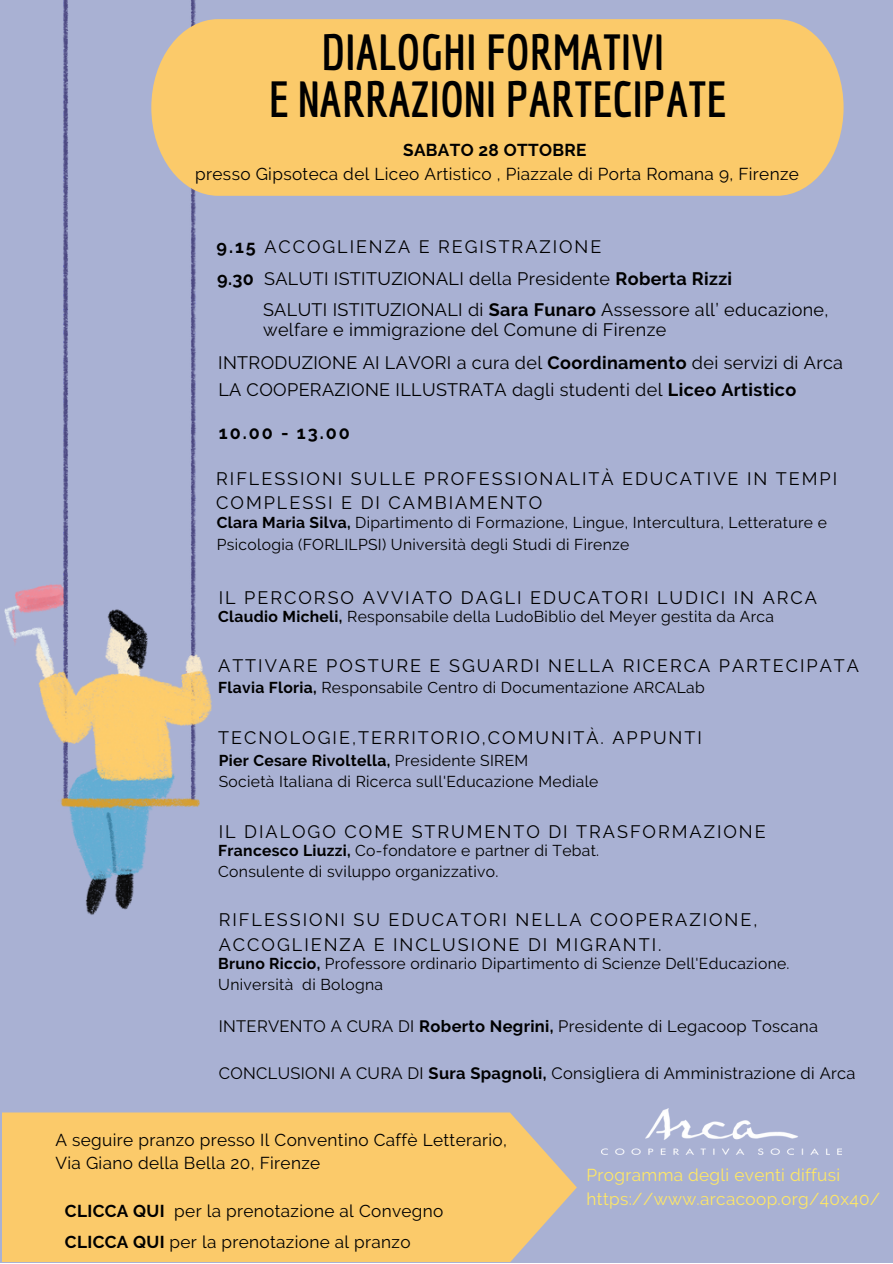
<style>
.page{position:relative;width:893px;height:1264px;background:#fff}
.page>*{position:absolute;margin:0;border:0;box-sizing:border-box;transform-origin:0 0}
.t1{font:700 49.5px "Economica";color:#000}
.t2{font:18px/24.8px "Raleway";letter-spacing:.11em;color:#000}
.t3{font:18px/20.2px "Raleway";letter-spacing:.02em;color:#000}
.t4{font:700 18px "Raleway";letter-spacing:.11em;color:#000}
.t5{font:17.85px "Raleway";letter-spacing:.11em;color:#000}
.t6{font:17.25px/23.5px "Raleway";letter-spacing:.02em;color:#000}
.t7{font:17.25px/23.5px "Raleway";letter-spacing:.02em;color:#ffe865}
.t8{font:700 17.25px "Raleway";letter-spacing:.02em;color:#000}
.t9{font:16.5px "Raleway";letter-spacing:.02em;color:#000}
.t10{font:15.75px/21.3px "Raleway";letter-spacing:.02em;color:#000}
.t11{font:700 15.75px "Raleway";letter-spacing:.02em;color:#000}
.s1{font-weight:700}
.s2{font-weight:400}
</style>
<div class="page">
<div style="left:0;top:0;width:892px;height:1262px;background:#a9b1d3"></div>
<img style="left:4px;top:0;width:208px;height:915px">
<div style="left:2px;top:1112px;width:575px;height:150px;background:#fbca6a"></div>
<div style="left:151px;top:19px;width:692px;height:177px;background:#fbca6a"></div>
<img style="left:601px;top:1108px;width:240px;height:46px">
<p class="t1" style="left:321px;top:23px;width:344px">DIALOGHI FORMATIVI</p>
<p class="t1" style="left:269px;top:70px;width:459px">E NARRAZIONI PARTECIPATE</p>
<p class="t8" style="left:403px;top:140px;width:185px">SABATO 28 OTTOBRE</p>
<p class="t6" style="left:195px;top:162px;width:605px">presso Gipsoteca del Liceo Artistico , Piazzale di Porta Romana 9, Firenze</p>
<p class="t5" style="left:216px;top:236px;width:386px"><span class="s1">9.15</span> ACCOGLIENZA E REGISTRAZIONE</p>
<p class="t3" style="left:217px;top:268px;width:516px"><span class="s1">9.30</span> SALUTI ISTITUZIONALI della Presidente <span class="s1">Roberta Rizzi</span></p>
<p class="t3" style="left:263px;top:299px;width:567px">SALUTI ISTITUZIONALI di <span class="s1">Sara Funaro</span> Assessore all’ educazione, welfare e immigrazione del Comune di Firenze</p>
<p class="t3" style="left:218px;top:352px;width:626px">INTRODUZIONE AI LAVORI a cura del <span class="s1">Coordinamento</span> dei servizi di Arca</p>
<p class="t3" style="left:218px;top:379px;width:579px">LA COOPERAZIONE ILLUSTRATA dagli studenti del <span class="s1">Liceo Artistico</span></p>
<p class="t4" style="left:219px;top:422px;width:133px">10.00 - 13.00</p>
<p class="t2" style="left:216px;top:466px;width:622px">RIFLESSIONI SULLE PROFESSIONALITÀ EDUCATIVE IN TEMPI<br>COMPLESSI E DI CAMBIAMENTO</p>
<p class="t10" style="left:217px;top:512px;width:611px"><span class="s1">Clara Maria Silva,</span> Dipartimento di Formazione, Lingue, Intercultura, Letterature e<br>Psicologia (FORLILPSI) Università degli Studi di Firenze</p>
<p class="t2" style="left:219px;top:585px;width:599px">IL PERCORSO AVVIATO DAGLI EDUCATORI LUDICI IN ARCA</p>
<p class="t10" style="left:218px;top:606px;width:557px"><span class="s1">Claudio Micheli,</span> Responsabile della LudoBiblio del Meyer gestita da Arca</p>
<p class="t2" style="left:218px;top:653px;width:642px">ATTIVARE POSTURE E SGUARDI NELLA RICERCA PARTECIPATA</p>
<p class="t10" style="left:218px;top:676px;width:488px"><span class="s1">Flavia Floria,</span> Responsabile Centro di Documentazione ARCALab</p>
<p class="t2" style="left:218px;top:724px;width:485px">TECNOLOGIE,TERRITORIO,COMUNITÀ. APPUNTI</p>
<p class="t11" style="left:219px;top:751px;width:311px">Pier Cesare Rivoltella, <span class="s2">Presidente SIREM</span></p>
<p class="t10" style="left:219px;top:771px;width:381px">Società Italiana di Ricerca sull'Educazione Mediale</p>
<p class="t2" style="left:219px;top:819px;width:548px">IL DIALOGO COME STRUMENTO DI TRASFORMAZIONE</p>
<p class="t10" style="left:218px;top:839px;width:382px"><span class="s1">Francesco Liuzzi,</span> Co-fondatore e partner di Tebat.</p>
<p class="t10" style="left:218px;top:861px;width:282px">Consulente di sviluppo organizzativo.</p>
<p class="t2" style="left:219px;top:907px;width:540px">RIFLESSIONI SU EDUCATORI NELLA COOPERAZIONE,<br>ACCOGLIENZA E INCLUSIONE DI MIGRANTI.</p>
<p class="t10" style="left:218px;top:952px;width:573px"><span class="s1">Bruno Riccio,</span> Professore ordinario Dipartimento di Scienze Dell'Educazione.<br>Università di Bologna</p>
<p class="t9" style="left:219px;top:1016px;width:601px">INTERVENTO A CURA DI <span class="s1">Roberto Negrini,</span> Presidente di Legacoop Toscana</p>
<p class="t9" style="left:219px;top:1063px;width:638px">CONCLUSIONI A CURA DI <span class="s1">Sura Spagnoli,</span> Consigliera di Amministrazione di Arca</p>
<p class="t6" style="left:55px;top:1127px;width:453px">A seguire pranzo presso Il Conventino Caffè Letterario,<br>Via Giano della Bella 20, Firenze</p>
<p class="t6" style="left:65px;top:1199px;width:380px"><span class="s1">CLICCA QUI</span> per la prenotazione al Convegno</p>
<p class="t6" style="left:65px;top:1230px;width:347px"><span class="s1">CLICCA QUI</span> per la prenotazione al pranzo</p>
<p class="t7" style="left:586px;top:1162px;width:295px">Programma degli eventi diffusi https://www.arcacoop.org/40x40/</p>
</div>
